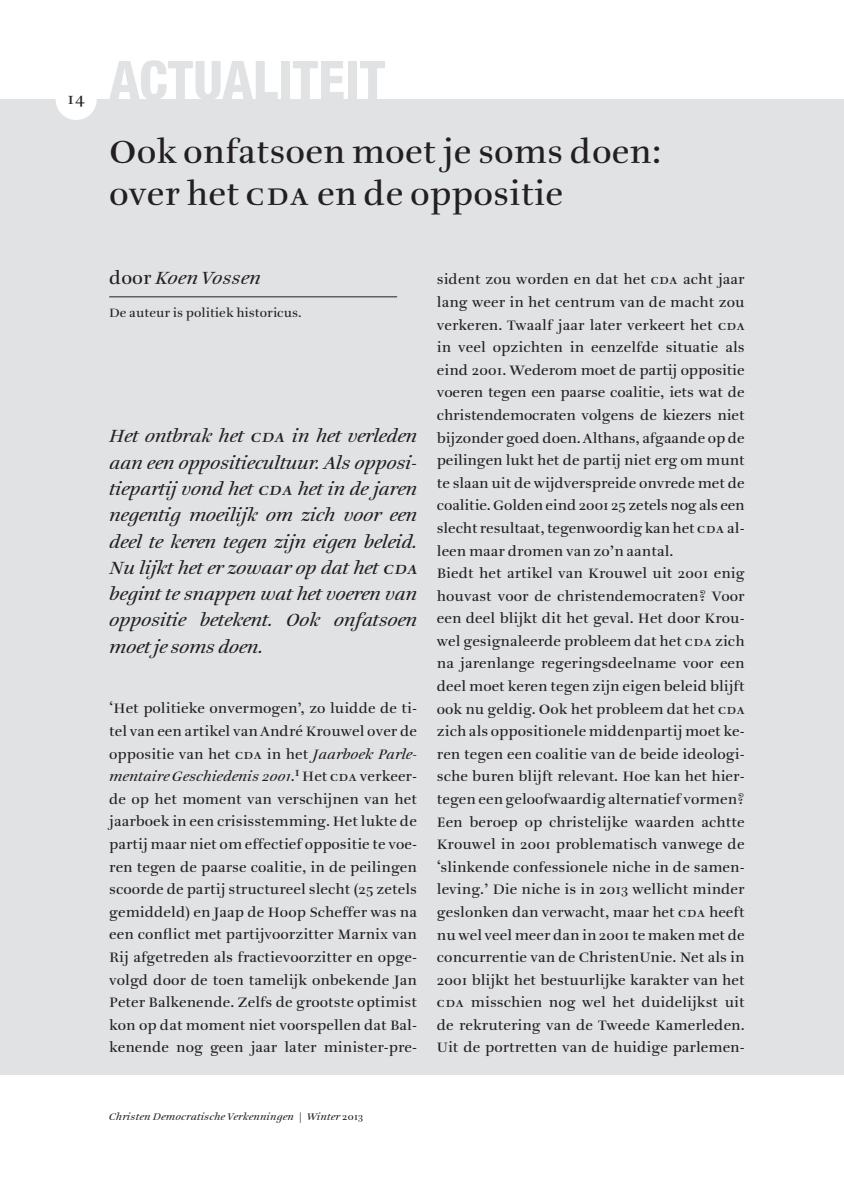
<style>
.page{position:relative;width:844px;height:1191px;background:#fff}
.page>*{position:absolute;margin:0;border:0;box-sizing:border-box;transform-origin:0 0}
.t1{font:800 condensed 53.38px "Helvetica Neue LT Std";color:#e1e2e4}
.t2{font:35px/42px "Ruse X040 Hg Tx";color:#231f20}
.t3{font:italic 19.25px/26.2px "Ruse X040 Hg Tx";letter-spacing:-.02em;color:#231f20}
.t4{font:italic 19.25px "Ruse X040 Hg Tx";color:#231f20}
.t5{font:17.5px "Ruse X040 Hg Tx";color:#231f20}
.t6{font:14.88px/22.6px "Ruse X040 Hg Tx";color:#231f20;text-align:justify}
.t7{font:13.12px "Ruse X040 Hg Tx";color:#231f20}
.t8{font:italic 10.5px "Ruse X040 Hg Tx";letter-spacing:.015em;color:#231f20}
.s1{font-family:"Ruse X040 Hg Tx Small Caps"}
.s2{font-style:normal}
.s3{font-style:italic}
</style>
<div class="page">
<div style="left:0;top:99px;width:843px;height:975px;background:#e1e2e4"></div>
<div style="left:56px;top:79px;width:41px;height:41px;background:#fff;border-radius:50%"></div>
<hr style="left:109px;top:296px;width:288px;height:1px;background:#231f20">
<p class="t5" style="left:68px;top:88px;width:19px">14</p>
<h1 class="t1" style="left:109px;top:47px;width:277px">ACTUALITEIT</h1>
<h2 class="t2" style="left:109px;top:131px;width:554px">Ook onfatsoen moet je soms doen: over het <span class="s1">CDA</span> en de oppositie</h2>
<p class="t4" style="left:109px;top:267px;width:153px"><span class="s2">door</span> Koen Vossen</p>
<p class="t7" style="left:109px;top:305px;width:194px">De auteur is politiek historicus.</p>
<p class="t3" style="left:109px;top:423px;width:313px">Het ontbrak het <span class="s1">CDA</span> in het verleden aan een oppositiecultuur. Als opposi&shy;tiepartij vond het <span class="s1">CDA</span> het in de jaren negentig moeilijk om zich voor een deel te keren tegen zijn eigen beleid.<br>Nu lijkt het er zowaar op dat het <span class="s1">CDA </span>begint te snappen wat het voeren van oppositie betekent. Ook onfatsoen moet je soms doen.</p>
<p class="t6" style="left:109px;top:697px;width:309px">‘Het politieke onvermogen’, zo luidde de ti&shy;tel van een artikel van André Krouwel over de oppositie van het <span class="s1">cda</span> in het <span class="s3">Jaarboek Parle&shy;mentaire Geschiedenis 2001</span>.<sup>1</sup> Het <span class="s1">cda</span> verkeer&shy;de op het moment van verschijnen van het jaarboek in een crisisstemming. Het lukte de partij maar niet om effectief oppositie te voe&shy;ren tegen de paarse coalitie, in de peilingen scoorde de partij structureel slecht (25 zetels gemiddeld) en Jaap de Hoop Scheffer was na een conflict met partijvoorzitter Marnix van Rij afgetreden als fractievoorzitter en opge&shy;volgd door de toen tamelijk onbekende Jan Peter Balkenende. Zelfs de grootste optimist kon op dat moment niet voorspellen dat Bal&shy;kenende nog geen jaar later minister-pre-</p>
<p class="t6" style="left:437px;top:268px;width:309px;text-align:left">sident zou worden en dat het <span class="s1">cda</span> acht jaar lang weer in het centrum van de macht zou verkeren. Twaalf jaar later verkeert het <span class="s1">cda </span>in veel opzichten in eenzelfde situatie als eind 2001. Wederom moet de partij oppositie voeren tegen een paarse coalitie, iets wat de christendemocraten volgens de kiezers niet bijzonder goed doen. Althans, afgaande op de peilingen lukt het de partij niet erg om munt te slaan uit de wijdverspreide onvrede met de coalitie. Golden eind 2001 25 zetels nog als een slecht resultaat, tegenwoordig kan het <span class="s1">cda</span> al&shy;leen maar dromen van zo’n aantal.<br>Biedt het artikel van Krouwel uit 2001 enig houvast voor de christendemocraten? Voor een deel blijkt dit het geval. Het door Krou&shy;wel gesignaleerde probleem dat het <span class="s1">cda</span> zich na jarenlange regeringsdeelname voor een deel moet keren tegen zijn eigen beleid blijft ook nu geldig. Ook het probleem dat het <span class="s1">cda </span>zich als oppositionele middenpartij moet ke&shy;ren tegen een coalitie van de beide ideologi&shy;sche buren blijft relevant. Hoe kan het hier&shy;tegen een geloofwaardig alternatief vormen?<br>Een beroep op christelijke waarden achtte Krouwel in 2001 problematisch vanwege de ‘slinkende confessionele niche in de samen&shy;leving.’ Die niche is in 2013 wellicht minder geslonken dan verwacht, maar het <span class="s1">cda</span> heeft nu wel veel meer dan in 2001 te maken met de concurrentie van de ChristenUnie. Net als in 2001 blijkt het bestuurlijke karakter van het <span class="s1">cda</span> misschien nog wel het duidelijkst uit de rekrutering van de Tweede Kamerleden.<br>Uit de portretten van de huidige parlemen-</p>
<p class="t8" style="left:109px;top:1110px;width:255px">Christen Democratische Verkenningen <span class="s2">|</span> Winter <span class="s2">2013</span></p>
</div>
